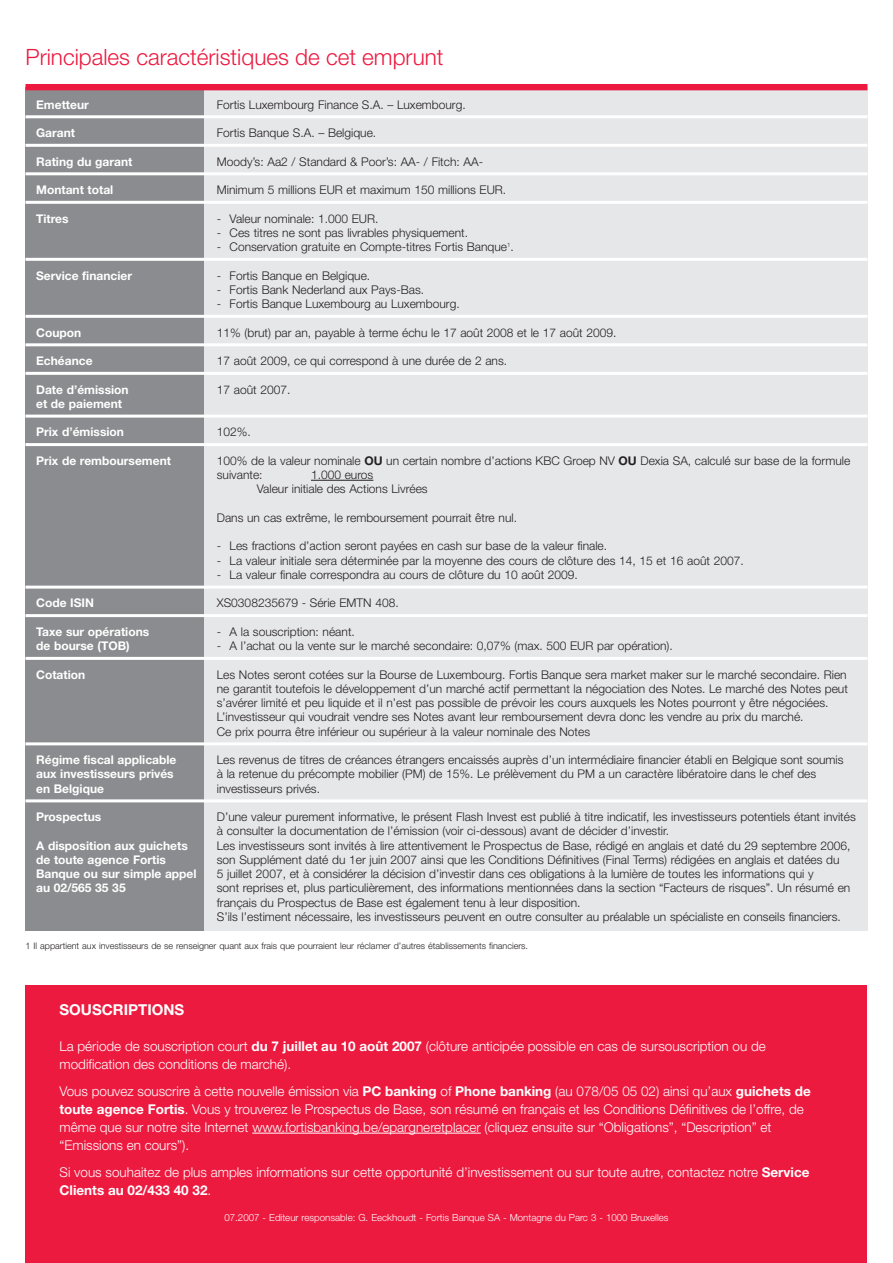
<style>
.page{position:relative;width:893px;height:1263px;background:#fff}
.page>*{position:absolute;margin:0;border:0;box-sizing:border-box;transform-origin:0 0}
.t1{font:300 22.5px "Helvetica Neue";color:#ed1a40}
.t2{font:700 15px "Helvetica Neue";color:#fff}
.t3{font:300 13.5px/18px "Helvetica Neue";color:#fff}
.t4{font:300 12px/14.2px "Helvetica Neue";color:#231f20}
.t5{font:700 12px "Helvetica Neue";color:#fff}
.t6{font:300 9.75px "Helvetica Neue";color:#fff}
.t7{font:300 9px "Helvetica Neue";color:#231f20}
.s1{font-weight:700}
</style>
<div class="page">
<div style="left:204px;top:87px;width:663px;height:843px;background:#e6e7e9"></div>
<div style="left:26px;top:87px;width:178px;height:843px;background:#8a8c8f"></div>
<hr style="left:26px;top:115px;width:841px;height:3px;background:#fff">
<hr style="left:26px;top:144px;width:841px;height:3px;background:#fff">
<hr style="left:26px;top:172px;width:841px;height:3px;background:#fff">
<hr style="left:26px;top:201px;width:841px;height:3px;background:#fff">
<hr style="left:26px;top:258px;width:841px;height:3px;background:#fff">
<hr style="left:26px;top:315px;width:841px;height:3px;background:#fff">
<hr style="left:26px;top:343px;width:841px;height:3px;background:#fff">
<hr style="left:26px;top:372px;width:841px;height:3px;background:#fff">
<hr style="left:26px;top:415px;width:841px;height:3px;background:#fff">
<hr style="left:26px;top:443px;width:841px;height:3px;background:#fff">
<hr style="left:311px;top:480px;width:50px;height:1px;background:#231f20">
<svg style="left:361px;top:480px;width:12px;height:1px"></svg>
<hr style="left:26px;top:586px;width:841px;height:3px;background:#fff">
<hr style="left:26px;top:614px;width:841px;height:3px;background:#fff">
<hr style="left:26px;top:657px;width:841px;height:3px;background:#fff">
<hr style="left:26px;top:742px;width:841px;height:3px;background:#fff">
<hr style="left:26px;top:799px;width:841px;height:3px;background:#fff">
<div style="left:26px;top:84px;width:841px;height:6px;background:#ed1a40"></div>
<div style="left:26px;top:985px;width:841px;height:278px;background:#ed1a40"></div>
<hr style="left:252px;top:1133px;width:30px;height:1px;background:#fff">
<hr style="left:282px;top:1133px;width:153px;height:1px;background:#fff">
<hr style="left:434px;top:1133px;width:47px;height:1px;background:#fff">
<h1 class="t1" style="left:26px;top:49px;width:420px">Principales caractéristiques de cet emprunt</h1>
<p class="t5" style="left:36px;top:100px;width:54px">Emetteur</p>
<p class="t4" style="left:217px;top:98px;width:250px">Fortis Luxembourg Finance S.A. – Luxembourg.</p>
<p class="t5" style="left:36px;top:128px;width:40px">Garant</p>
<p class="t4" style="left:217px;top:127px;width:161px">Fortis Banque S.A. – Belgique.</p>
<p class="t5" style="left:36px;top:157px;width:98px">Rating du garant</p>
<p class="t4" style="left:217px;top:155px;width:268px">Moody’s: Aa2 / Standard &amp; Poor’s: AA- / Fitch: AA-</p>
<p class="t5" style="left:36px;top:185px;width:79px">Montant total</p>
<p class="t4" style="left:217px;top:184px;width:291px">Minimum 5 millions EUR et maximum 150 millions EUR.</p>
<p class="t5" style="left:36px;top:214px;width:34px">Titres</p>
<p class="t4" style="left:217px;top:212px;width:163px">- Valeur nominale: 1.000 EUR.</p>
<p class="t4" style="left:217px;top:226px;width:253px">- Ces titres ne sont pas livrables physiquement.</p>
<p class="t4" style="left:217px;top:241px;width:298px">- Conservation gratuite en Compte-titres Fortis Banque<sup>1</sup>.</p>
<p class="t5" style="left:36px;top:271px;width:97px">Service financier</p>
<p class="t4" style="left:217px;top:269px;width:155px">- Fortis Banque en Belgique.</p>
<p class="t4" style="left:217px;top:283px;width:209px">- Fortis Bank Nederland aux Pays-Bas.</p>
<p class="t4" style="left:217px;top:298px;width:244px">- Fortis Banque Luxembourg au Luxembourg.</p>
<p class="t5" style="left:36px;top:328px;width:47px">Coupon</p>
<p class="t4" style="left:217px;top:326px;width:401px">11% (brut) par an, payable à terme échu le 17 août 2008 et le 17 août 2009.</p>
<p class="t5" style="left:36px;top:356px;width:58px">Echéance</p>
<p class="t4" style="left:217px;top:355px;width:292px">17 août 2009, ce qui correspond à une durée de 2 ans.</p>
<p class="t5" style="left:36px;top:385px;width:94px">Date d’émission</p>
<p class="t4" style="left:217px;top:383px;width:75px">17 août 2007.</p>
<p class="t5" style="left:36px;top:399px;width:87px">et de paiement</p>
<p class="t5" style="left:36px;top:428px;width:89px">Prix d’émission</p>
<p class="t4" style="left:217px;top:426px;width:36px">102%.</p>
<p class="t5" style="left:36px;top:456px;width:136px">Prix de remboursement</p>
<p class="t4" style="left:217px;top:454px;width:635px">100% de la valeur nominale <span class="s1">OU</span> un certain nombre d’actions KBC Groep NV <span class="s1">OU</span> Dexia SA, calculé sur base de la formule suivante:</p>
<p class="t4" style="left:257px;top:469px;width:172px;text-align:center">1.000 euros<br>Valeur initiale des Actions Livrées</p>
<p class="t4" style="left:217px;top:511px;width:302px">Dans un cas extrême, le remboursement pourrait être nul.</p>
<p class="t4" style="left:217px;top:540px;width:392px">- Les fractions d’action seront payées en cash sur base de la valeur finale.</p>
<p class="t4" style="left:217px;top:554px;width:528px">- La valeur initiale sera déterminée par la moyenne des cours de clôture des 14, 15 et 16 août 2007.</p>
<p class="t4" style="left:217px;top:568px;width:363px">- La valeur finale correspondra au cours de clôture du 10 août 2009.</p>
<p class="t5" style="left:36px;top:599px;width:59px">Code ISIN</p>
<p class="t4" style="left:217px;top:597px;width:183px">XS0308235679 - Série EMTN 408.</p>
<p class="t5" style="left:36px;top:627px;width:115px">Taxe sur opérations</p>
<p class="t4" style="left:217px;top:625px;width:140px">- A la souscription: néant.</p>
<p class="t5" style="left:36px;top:641px;width:95px">de bourse (TOB)</p>
<p class="t4" style="left:217px;top:640px;width:457px">- A l’achat ou la vente sur le marché secondaire: 0,07% (max. 500 EUR par opération).</p>
<p class="t5" style="left:36px;top:670px;width:51px">Cotation</p>
<p class="t4" style="left:217px;top:668px;width:633px">Les Notes seront cotées sur la Bourse de Luxembourg. Fortis Banque sera market maker sur le marché secondaire. Rien ne garantit toutefois le développement d’un marché actif permettant la négociation des Notes. Le marché des Notes peut s’avérer limité et peu liquide et il n’est pas possible de prévoir les cours auxquels les Notes pourront y être négociées.<br>L’investisseur qui voudrait vendre ses Notes avant leur remboursement devra donc les vendre au prix du marché.<br>Ce prix pourra être inférieur ou supérieur à la valeur nominale des Notes</p>
<p class="t5" style="left:36px;top:755px;width:142px">Régime fiscal applicable</p>
<p class="t4" style="left:217px;top:754px;width:628px">Les revenus de titres de créances étrangers encaissés auprès d’un intermédiaire financier établi en Belgique sont soumis</p>
<p class="t5" style="left:36px;top:770px;width:139px">aux investisseurs privés</p>
<p class="t4" style="left:217px;top:768px;width:601px">à la retenue du précompte mobilier (PM) de 15%. Le prélèvement du PM a un caractère libératoire dans le chef des</p>
<p class="t5" style="left:36px;top:784px;width:69px">en Belgique</p>
<p class="t4" style="left:217px;top:782px;width:105px">investisseurs privés.</p>
<p class="t5" style="left:36px;top:812px;width:67px">Prospectus</p>
<p class="t4" style="left:217px;top:811px;width:640px">D’une valeur purement informative, le présent Flash Invest est publié à titre indicatif, les investisseurs potentiels étant invités à consulter la documentation de l’émission (voir ci-dessous) avant de décider d’investir.</p>
<p class="t5" style="left:36px;top:841px;width:153px">A disposition aux guichets</p>
<p class="t4" style="left:217px;top:839px;width:635px">Les investisseurs sont invités à lire attentivement le Prospectus de Base, rédigé en anglais et daté du 29 septembre 2006,</p>
<p class="t5" style="left:36px;top:855px;width:131px">de toute agence Fortis</p>
<p class="t4" style="left:217px;top:853px;width:624px">son Supplément daté du 1er juin 2007 ainsi que les Conditions Définitives (Final Terms) rédigées en anglais et datées du</p>
<p class="t5" style="left:36px;top:869px;width:162px">Banque ou sur simple appel</p>
<p class="t4" style="left:217px;top:868px;width:598px">5 juillet 2007, et à considérer la décision d’investir dans ces obligations à la lumière de toutes les informations qui y</p>
<p class="t5" style="left:36px;top:884px;width:91px">au 02/565 35 35</p>
<p class="t4" style="left:217px;top:882px;width:635px">sont reprises et, plus particulièrement, des informations mentionnées dans la section “Facteurs de risques”. Un résumé en français du Prospectus de Base est également tenu à leur disposition.<br>S’ils l’estiment nécessaire, les investisseurs peuvent en outre consulter au préalable un spécialiste en conseils financiers.</p>
<p class="t7" style="left:26px;top:942px;width:504px">1 Il appartient aux investisseurs de se renseigner quant aux frais que pourraient leur réclamer d’autres établissements financiers.</p>
<p class="t2" style="left:60px;top:1004px;width:126px">SOUSCRIPTIONS</p>
<p class="t3" style="left:60px;top:1038px;width:708px">La période de souscription court <span class="s1">du 7 juillet au 10 août 2007</span> (clôture anticipée possible en cas de sursouscription ou de modification des conditions de marché).</p>
<p class="t3" style="left:60px;top:1083px;width:753px">Vous pouvez souscrire à cette nouvelle émission via <span class="s1">PC banking</span> of <span class="s1">Phone banking</span> (au 078/05 05 02) ainsi qu’aux <span class="s1">guichets de toute agence Fortis</span>. Vous y trouverez le Prospectus de Base, son résumé en français et les Conditions Définitives de l’offre, de même que sur notre site Internet www.fortisbanking.be/epargneretplacer (cliquez ensuite sur “Obligations”, “Description” et “Emissions en cours”).</p>
<p class="t3" style="left:60px;top:1164px;width:751px">Si vous souhaitez de plus amples informations sur cette opportunité d’investissement ou sur toute autre, contactez notre <span class="s1">Service<br>Clients au 02/433 40 32</span>.</p>
<p class="t6" style="left:224px;top:1214px;width:446px">07.2007 - Editeur responsable: G. Eeckhoudt - Fortis Banque SA - Montagne du Parc 3 - 1000 Bruxelles</p>
</div>
